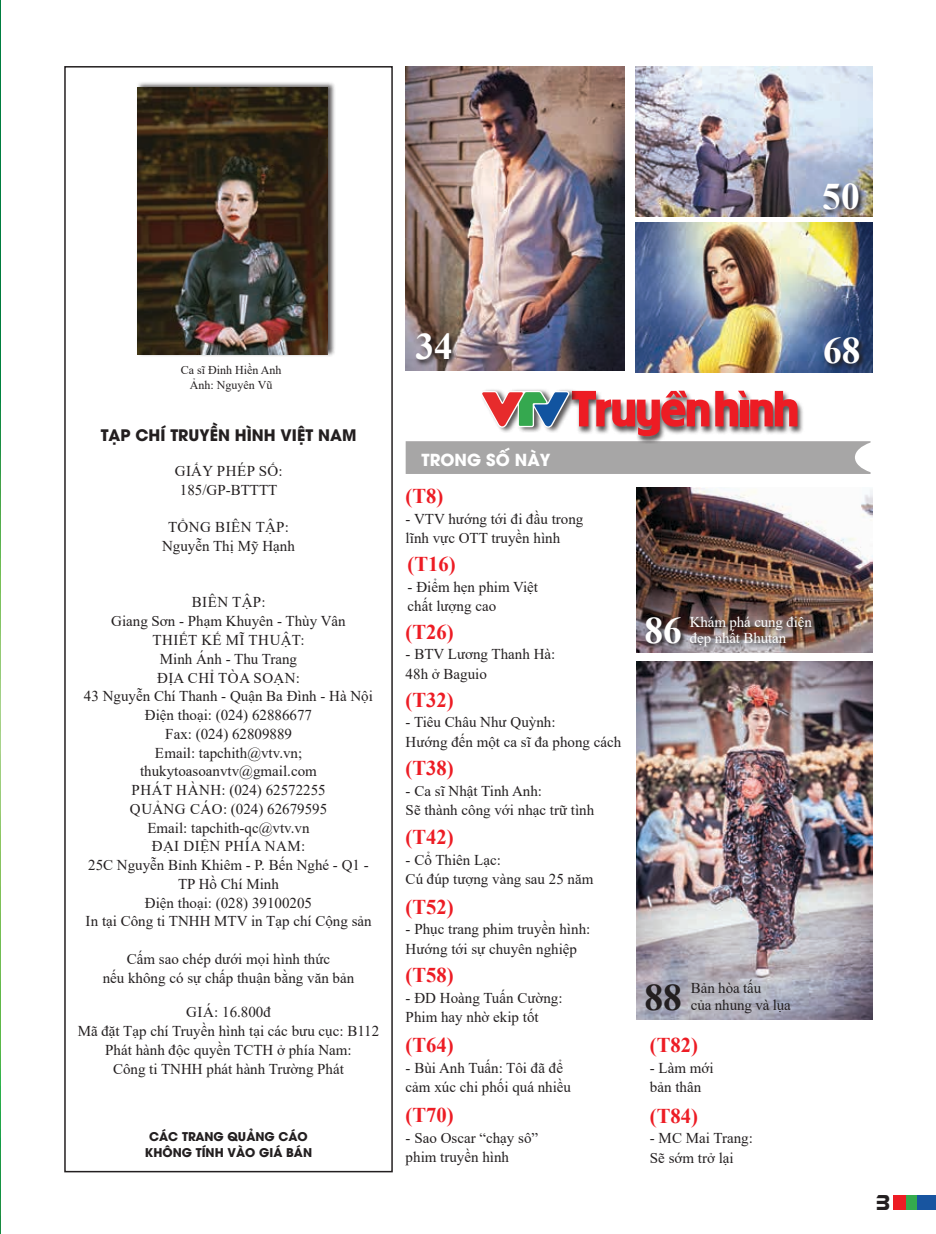
<style>
.page{position:relative;width:936px;height:1234px;background:#fff}
.page>*{position:absolute;margin:0;border:0;box-sizing:border-box;transform-origin:0 0}
.t1{font:700 37.5px "Times New Roman";color:#fff}
.t2{font:700 37.5px "Times New Roman";color:#231f20}
.t3{font:700 21px "Times New Roman";color:#ed1c24}
.t4{font:21px "UTM Eremitage";color:#231f20}
.t5{font:700 16.5px "UTM Avo";color:#fff}
.t6{font:700 15.75px "UTM Avo";color:#231f20}
.t7{font:15px/19.5px "Times New Roman";color:#231f20}
.t8{font:15px/18.8px "Times New Roman";letter-spacing:.02em;color:#231f20;text-align:center}
.t9{font:15px/16.5px "Times New Roman";letter-spacing:-.01em;color:#fff}
.t10{font:15px "Times New Roman";letter-spacing:.035em;color:#231f20}
.t11{font:15px "Times New Roman";letter-spacing:.025em;color:#231f20}
.t12{font:700 12px/16.5px "UTM Avo";color:#231f20;text-align:center}
.t13{font:12px/15px "Times New Roman";color:#231f20;text-align:center}
</style>
<div class="page">
<div style="left:905px;top:1194px;width:12px;height:15px;background:#34aa4e"></div>
<div style="left:917px;top:1194px;width:18px;height:15px;background:#1855a0"></div>
<div style="left:892px;top:1194px;width:13px;height:15px;background:#ed1c24"></div>
<img style="left:636px;top:488px;width:236px;height:164px">
<img style="left:636px;top:661px;width:236px;height:357px">
<img style="left:405px;top:67px;width:219px;height:303px">
<div style="left:414px;top:332px;width:44px;height:34px;background:#231f20;opacity:.98"></div>
<img style="left:635px;top:222px;width:237px;height:150px">
<svg style="left:822px;top:336px;width:44px;height:35px;background:#293b5e"></svg>
<img style="left:635px;top:66px;width:237px;height:150px">
<svg style="left:821px;top:182px;width:44px;height:34px"></svg>
<svg style="left:644px;top:616px;width:44px;height:35px;background:#5b5055"></svg>
<img style="left:689px;top:613px;width:130px;height:39px">
<div style="left:64px;top:66px;width:329px;height:1106px;border:2px solid #231f20"></div>
<div style="left:137px;top:81px;width:199px;height:276px;background:#231f20;opacity:.75"></div>
<img style="left:137px;top:87px;width:190px;height:267px">
<div style="left:480px;top:388px;width:97px;height:46px;background:#f6f6f6"></div>
<svg style="left:405px;top:390px;width:465px;height:84px"></svg>
<img style="left:0;top:0;width:1px;height:1233px">
<h1 class="t1" style="left:822px;top:169px;width:39px">50</h1>
<p class="t13" style="left:181px;top:362px;width:102px">Ca sĩ Đinh Hiền Anh<br>Ảnh: Nguyên Vũ</p>
<p class="t6" style="left:101px;top:422px;width:257px">TẠP CHÍ TRUYỀN HÌNH VIỆT NAM</p>
<p class="t7" style="left:175px;top:461px;width:109px;line-height:18.8px;text-align:center">Giấy phép số:<br>185/GP-BTTTT</p>
<p class="t8" style="left:162px;top:517px;width:134px">Tổng b iên tập:<br>Nguyễn Thị Mỹ Hạnh</p>
<p class="t7" style="left:192px;top:592px;width:75px">Biên tập:</p>
<p class="t7" style="left:111px;top:611px;width:236px">Giang Sơn - Phạm Khuyên - Thùy Vân</p>
<p class="t10" style="left:152px;top:629px;width:154px">Thiết kế mĨ thuật:</p>
<p class="t7" style="left:160px;top:648px;width:139px">Minh Ánh - Thu Trang</p>
<p class="t8" style="left:157px;top:667px;width:144px">Địa chỉ tòa s oạn:</p>
<p class="t7" style="left:84px;top:686px;width:290px">43 Nguyễn Chí Thanh - Quận Ba Đình - Hà Nội</p>
<p class="t7" style="left:145px;top:704px;width:169px">Điện thoại: (024) 62886677</p>
<p class="t7" style="left:165px;top:723px;width:128px">Fax: (024) 62809889</p>
<p class="t7" style="left:155px;top:742px;width:149px">Email: tapchith@vtv.vn;</p>
<p class="t7" style="left:140px;top:761px;width:178px">thukytoasoanvtv@gmail.com</p>
<p class="t7" style="left:131px;top:779px;width:196px">Phát hành: (024) 62572255</p>
<p class="t7" style="left:130px;top:798px;width:199px">quảng cáo: (024) 62679595</p>
<p class="t7" style="left:147px;top:817px;width:163px">Email: tapchith-qc@vtv.vn</p>
<p class="t11" style="left:152px;top:835px;width:155px">Đại diện phía Nam:</p>
<p class="t7" style="left:88px;top:854px;width:282px">25C Nguyễn Bỉnh Khiêm - P. Bến Nghé - Q1 -</p>
<p class="t7" style="left:178px;top:873px;width:102px">TP Hồ Chí Minh</p>
<p class="t7" style="left:145px;top:892px;width:169px">Điện thoại: (028) 39100205</p>
<p class="t7" style="left:85px;top:911px;width:105px">In tại Công ti TNHH</p>
<p class="t7" style="left:214px;top:911px;width:159px">MTV in Tạp chí Cộng sản</p>
<p class="t7" style="left:103px;top:948px;width:253px;line-height:18.8px;text-align:center">Cấm sao chép dưới mọi hình thức<br>nếu không có sự chấp thuận bằng văn bản</p>
<p class="t7" style="left:186px;top:1001px;width:86px">Giá: 16.800đ</p>
<p class="t7" style="left:78px;top:1020px;width:303px">Mã đặt Tạp chí Truyền hình tại các bưu cục: B112</p>
<p class="t7" style="left:105px;top:1039px;width:248px">Phát hành độc quyền TCTH ở phía Nam:</p>
<p class="t7" style="left:113px;top:1058px;width:70px">Công ti TNHH</p>
<p class="t7" style="left:206px;top:1058px;width:139px">phát hành Trường Phát</p>
<p class="t12" style="left:145px;top:1126px;width:169px">CÁC TRANG QUẢNG CÁO<br>KHÔNG TÍNH VÀO GIÁ BÁN</p>
<h1 class="t1" style="left:415px;top:319px;width:39px">34</h1>
<h1 class="t1" style="left:823px;top:323px;width:39px">68</h1>
<p class="t5" style="left:421px;top:445px;width:131px">TRONG SỐ NÀY</p>
<h2 class="t3" style="left:405px;top:481px;width:39px">(T8)</h2>
<p class="t7" style="left:405px;top:508px;width:179px">- VTV hướng tới đi đầu trong lĩnh vực OTT truyền hình</p>
<h2 class="t3" style="left:407px;top:548px;width:50px">(T16)</h2>
<p class="t7" style="left:407px;top:576px;width:132px">- Điểm hẹn phim Việt chất lượng cao</p>
<h2 class="t3" style="left:405px;top:616px;width:50px">(T26)</h2>
<p class="t7" style="left:405px;top:644px;width:151px">- BTV Lương Thanh Hà:<br>48h ở Baguio</p>
<h2 class="t3" style="left:405px;top:684px;width:50px">(T32)</h2>
<p class="t7" style="left:405px;top:711px;width:217px">- Tiêu Châu Như Quỳnh:<br>Hướng đến một ca sĩ đa phong cách</p>
<h2 class="t3" style="left:405px;top:752px;width:50px">(T38)</h2>
<p class="t7" style="left:405px;top:780px;width:190px">- Ca sĩ Nhật Tinh Anh:<br>Sẽ thành công với nhạc trữ tình</p>
<h2 class="t3" style="left:405px;top:821px;width:50px">(T42)</h2>
<p class="t7" style="left:405px;top:849px;width:189px">- Cổ Thiên Lạc:<br>Cú đúp tượng vàng sau 25 năm</p>
<h2 class="t3" style="left:405px;top:891px;width:50px">(T52)</h2>
<p class="t7" style="left:405px;top:918px;width:186px">- Phục trang phim truyền hình:<br>Hướng tới sự chuyên nghiệp</p>
<h2 class="t3" style="left:405px;top:960px;width:50px">(T58)</h2>
<p class="t7" style="left:405px;top:987px;width:158px">- ĐD Hoàng Tuấn Cường:<br>Phim hay nhờ ekip tốt</p>
<h2 class="t3" style="left:405px;top:1029px;width:50px">(T64)</h2>
<p class="t7" style="left:405px;top:1057px;width:167px">- Bùi Anh Tuấn: Tôi đã để cảm xúc chi phối quá nhiều</p>
<h2 class="t3" style="left:405px;top:1099px;width:50px">(T70)</h2>
<p class="t7" style="left:405px;top:1127px;width:134px">- Sao Oscar “chạy sô” phim truyền hình</p>
<h1 class="t1" style="left:644px;top:603px;width:39px">86</h1>
<p class="t9" style="left:690px;top:613px;width:124px">Khám phá cung điện đẹp nhất Bhutan</p>
<h1 class="t2" style="left:644px;top:970px;width:39px">88</h1>
<p class="t7" style="left:691px;top:979px;width:101px;line-height:16.5px">Bản hòa tấu<br>của nhung và lụa</p>
<h2 class="t3" style="left:650px;top:1029px;width:50px">(T82)</h2>
<p class="t7" style="left:650px;top:1057px;width:65px">- Làm mới bản thân</p>
<h2 class="t3" style="left:650px;top:1100px;width:50px">(T84)</h2>
<p class="t7" style="left:650px;top:1127px;width:104px">- MC Mai Trang:<br>Sẽ sớm trở lại</p>
<h2 class="t4" style="left:874px;top:1187px;width:17px">3</h2>
</div>
